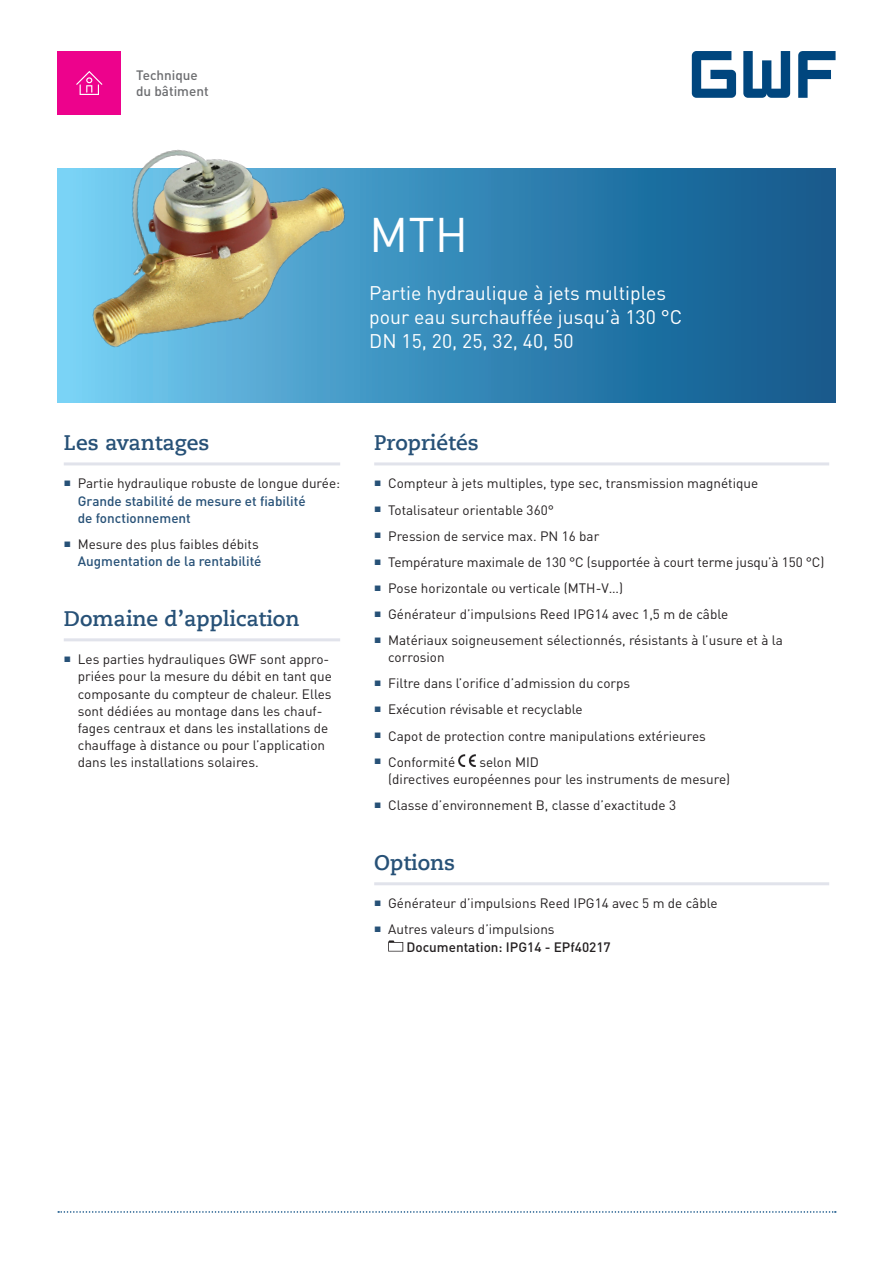
<style>
.page{position:relative;width:893px;height:1263px;background:#fff}
.page>*{position:absolute;margin:0;border:0;box-sizing:border-box;transform-origin:0 0}
.t1{font:48px "DIN Pro";color:#fff}
.Titel_Linie-unten{font:700 21px "Caecilia Com 75";color:#275177}
.t2{font:19.5px "DIN Pro";color:#fff}
.Grundtext{font:13.5px/17.1px "DIN Pro";color:#231f20}
.Grundtext-2{font:500 13.5px/17.1px "DIN Pro";color:#275177}
.Grundtext-3{font:500 13.5px/17.1px "DIN Pro";color:#231f20}
.t3{font:500 13.5px/16.2px "DIN Pro";color:#6c6d70}
.s1{font-weight:400;color:#231f20}
.s2{font-weight:400}
</style>
<div class="page">
<div style="left:57px;top:51px;width:64px;height:64px;background:#ed028c"></div>
<svg style="left:76px;top:71px;width:26px;height:15px"></svg>
<svg style="left:58px;top:1211px;width:778px;height:2px"></svg>
<svg style="left:692px;top:51px;width:144px;height:47px"></svg>
<svg style="left:57px;top:169px;width:779px;height:234px;background:#2877a8"></svg>
<img style="left:57px;top:86px;width:351px;height:298px">
<hr style="left:64px;top:462px;width:276px;height:3px;background:#e1e3eb">
<hr style="left:64px;top:638px;width:276px;height:3px;background:#e1e3eb">
<hr style="left:374px;top:462px;width:455px;height:3px;background:#e1e3eb">
<hr style="left:374px;top:882px;width:455px;height:3px;background:#e1e3eb">
<img style="left:459px;top:755px;width:16px;height:11px">
<svg style="left:388px;top:940px;width:15px;height:11px"></svg>
<p class="t3" style="left:136px;top:66px;width:74px">Technique du bâtiment</p>
<p class="t1" style="left:369px;top:202px;width:100px">MTH</p>
<p class="t2" style="left:369px;top:280px;width:298px">Partie hydraulique à jets multiples</p>
<p class="t2" style="left:369px;top:304px;width:314px">pour eau surchauffée jusqu’à 130 °C</p>
<p class="t2" style="left:369px;top:328px;width:206px">DN 15, 20, 25, 32, 40, 50</p>
<p class="Titel_Linie-unten" style="left:64px;top:428px;width:147px">Les avantages</p>
<p class="Grundtext-2" style="left:78px;top:474px;width:264px;text-indent:-14px"><sup>■</sup> <span class="s1">Partie hydraulique robuste de longue durée:<br></span>Grande stabilité de mesure et fiabilité<br>de fonctionnement</p>
<p class="Grundtext-2" style="left:64px;top:535px;width:199px;text-align:right"><sup>■</sup> <span class="s1">Mesure des plus faibles débits<br></span>Augmentation de la rentabilité</p>
<p class="Titel_Linie-unten" style="left:64px;top:604px;width:237px">Domaine d’application</p>
<p class="Grundtext" style="left:78px;top:650px;width:256px;text-indent:-14px"><sup>■</sup> Les parties hydrauliques GWF sont appro&shy;priées pour la mesure du débit en tant que composante du compteur de chaleur. Elles sont dédiées au montage dans les chauf&shy;fages centraux et dans les installations de chauffage à distance ou pour l’application dans les installations solaires.</p>
<p class="Titel_Linie-unten" style="left:374px;top:428px;width:106px">Propriétés</p>
<p class="Grundtext" style="left:374px;top:474px;width:386px"><sup>■</sup> Compteur à jets multiples, type sec, transmission magnétique</p>
<p class="Grundtext" style="left:374px;top:501px;width:181px"><sup>■</sup> Totalisateur orientable 360°</p>
<p class="Grundtext" style="left:374px;top:527px;width:227px"><sup>■</sup> Pression de service max. PN 16 bar</p>
<p class="Grundtext" style="left:374px;top:553px;width:452px"><sup>■</sup> Température maximale de 130 °C (supportée à court terme jusqu’à 150 °C)</p>
<p class="Grundtext" style="left:374px;top:579px;width:250px"><sup>■</sup> Pose horizontale ou verticale (MTH-V…)</p>
<p class="Grundtext" style="left:374px;top:605px;width:355px"><sup>■</sup> Générateur d’impulsions Reed IPG14 avec 1,5 m de câble</p>
<p class="Grundtext" style="left:388px;top:631px;width:396px;text-indent:-14px"><sup>■</sup> Matériaux soigneusement sélectionnés, résistants à l’usure et à la corrosion</p>
<p class="Grundtext" style="left:374px;top:674px;width:258px"><sup>■</sup> Filtre dans l’orifice d’admission du corps</p>
<p class="Grundtext" style="left:374px;top:700px;width:210px"><sup>■</sup> Exécution révisable et recyclable</p>
<p class="Grundtext" style="left:374px;top:726px;width:333px"><sup>■</sup> Capot de protection contre manipulations extérieures</p>
<p class="Grundtext" style="left:374px;top:753px;width:82px"><sup>■</sup> Conformité</p>
<p class="Grundtext" style="left:388px;top:753px;width:344px;text-indent:91px">selon MID<br>(directives européennes pour les instruments de mesure)</p>
<p class="Grundtext" style="left:374px;top:796px;width:303px"><sup>■</sup> Classe d’environnement B, classe d’exactitude 3</p>
<p class="Titel_Linie-unten" style="left:374px;top:848px;width:82px">Options</p>
<p class="Grundtext" style="left:374px;top:894px;width:345px"><sup>■</sup> Générateur d’impulsions Reed IPG14 avec 5 m de câble</p>
<p class="Grundtext-3" style="left:406px;top:920px;width:206px;text-indent:-32px"><sup>■</sup> <span class="s2">Autres valeurs d’impulsions<br></span>Documentation: IPG14 - EPf40217</p>
</div>
